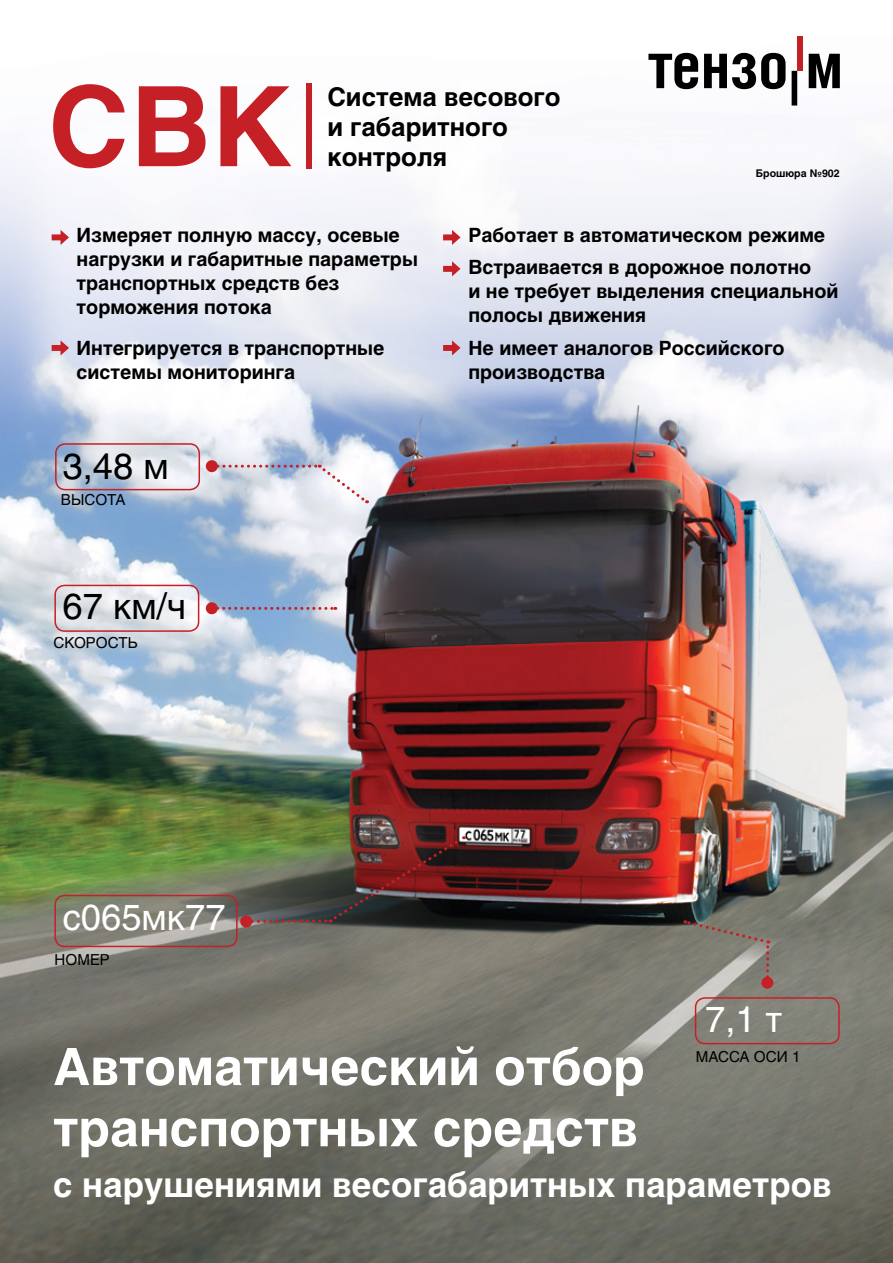
<style>
.page{position:relative;width:893px;height:1263px;background:#fff}
.page>*{position:absolute;margin:0;border:0;box-sizing:border-box;transform-origin:0 0}
.t1{font:700 51px/61.2px "Helios C";color:#fff}
.t2{font:36px "Helios C";color:#fff}
.t3{font:36px "Helios C";color:#000}
.t4{font:700 34.5px "Helios C";color:#fff}
.t5{font:700 25.5px/30px "Helios C";color:#000}
.t6{font:700 19.5px/24px "Helios C";color:#000}
.t7{font:15px "Helios C";color:#000}
.t8{font:700 10.5px "Helios C";color:#000}
</style>
<div class="page">
<img style="left:0;top:52px;width:893px;height:1211px">
<div style="left:797px;top:36px;width:6px;height:35px;background:#c52026"></div>
<svg style="left:648px;top:53px;width:192px;height:53px"></svg>
<svg style="left:53px;top:84px;width:238px;height:84px"></svg>
<div style="left:307px;top:84px;width:5px;height:85px;background:#c52026"></div>
<svg style="left:52px;top:230px;width:17px;height:15px"></svg>
<svg style="left:443px;top:230px;width:17px;height:15px"></svg>
<svg style="left:443px;top:261px;width:17px;height:15px"></svg>
<svg style="left:52px;top:340px;width:17px;height:15px"></svg>
<svg style="left:443px;top:340px;width:17px;height:15px"></svg>
<div style="left:55px;top:443px;width:145px;height:47px;border:2px solid #c52026;border-radius:10px"></div>
<div style="left:54px;top:585px;width:145px;height:47px;border:2px solid #c52026;border-radius:10px"></div>
<div style="left:54px;top:895px;width:184px;height:52px;border:2px solid #c52026;border-radius:10px"></div>
<div style="left:695px;top:997px;width:145px;height:47px;border:2px solid #c52026;border-radius:10px"></div>
<svg style="left:218px;top:607px;width:118px;height:3px"></svg>
<div style="left:206px;top:602px;width:12px;height:12px;background:#c52026;border-radius:50%"></div>
<img style="left:246px;top:835px;width:219px;height:89px">
<div style="left:240px;top:915px;width:12px;height:12px;background:#c52026;border-radius:50%"></div>
<svg style="left:212px;top:465px;width:156px;height:39px"></svg>
<div style="left:206px;top:460px;width:12px;height:12px;background:#c52026;border-radius:50%"></div>
<svg style="left:684px;top:919px;width:85px;height:65px;background:#89857b"></svg>
<div style="left:761px;top:977px;width:12px;height:12px;background:#c52026;border-radius:50%"></div>
<h3 class="t5" style="left:327px;top:82px;width:235px">Система весового и габаритного контроля</h3>
<p class="t8" style="left:756px;top:167px;width:85px">Брошюра №902</p>
<p class="t6" style="left:77px;top:223px;width:343px">Измеряет полную массу, осевые нагрузки и габаритные параметры транспортных средств без торможения потока</p>
<p class="t6" style="left:77px;top:336px;width:309px">Интегрируется в транспортные системы мониторинга</p>
<h2 class="t3" style="left:63px;top:444px;width:108px">3,48 м</h2>
<p class="t7" style="left:61px;top:491px;width:66px">ВЫСОТА</p>
<h2 class="t3" style="left:63px;top:585px;width:125px">67 км/ч</h2>
<p class="t7" style="left:53px;top:634px;width:86px">СКОРОСТЬ</p>
<p class="t6" style="left:468px;top:219px;width:358px;line-height:32.5px">Работает в автоматическом режиме<br>Встраивается в дорожное полотно</p>
<p class="t6" style="left:468px;top:279px;width:372px">и не требует выделения специальной полосы движения</p>
<p class="t6" style="left:468px;top:336px;width:318px">Не имеет аналогов Российского производства</p>
<h2 class="t2" style="left:63px;top:895px;width:165px">с065мк77</h2>
<p class="t7" style="left:55px;top:951px;width:57px">НОМЕР</p>
<h2 class="t2" style="left:705px;top:998px;width:79px">7,1 т</h2>
<h1 class="t1" style="left:53px;top:1036px;width:593px">Автоматический отбор транспортных средств</h1>
<h3 class="t4" style="left:53px;top:1165px;width:780px">с нарушениями весогабаритных параметров</h3>
<p class="t7" style="left:696px;top:1047px;width:106px">МАССА ОСИ 1</p>
</div>
